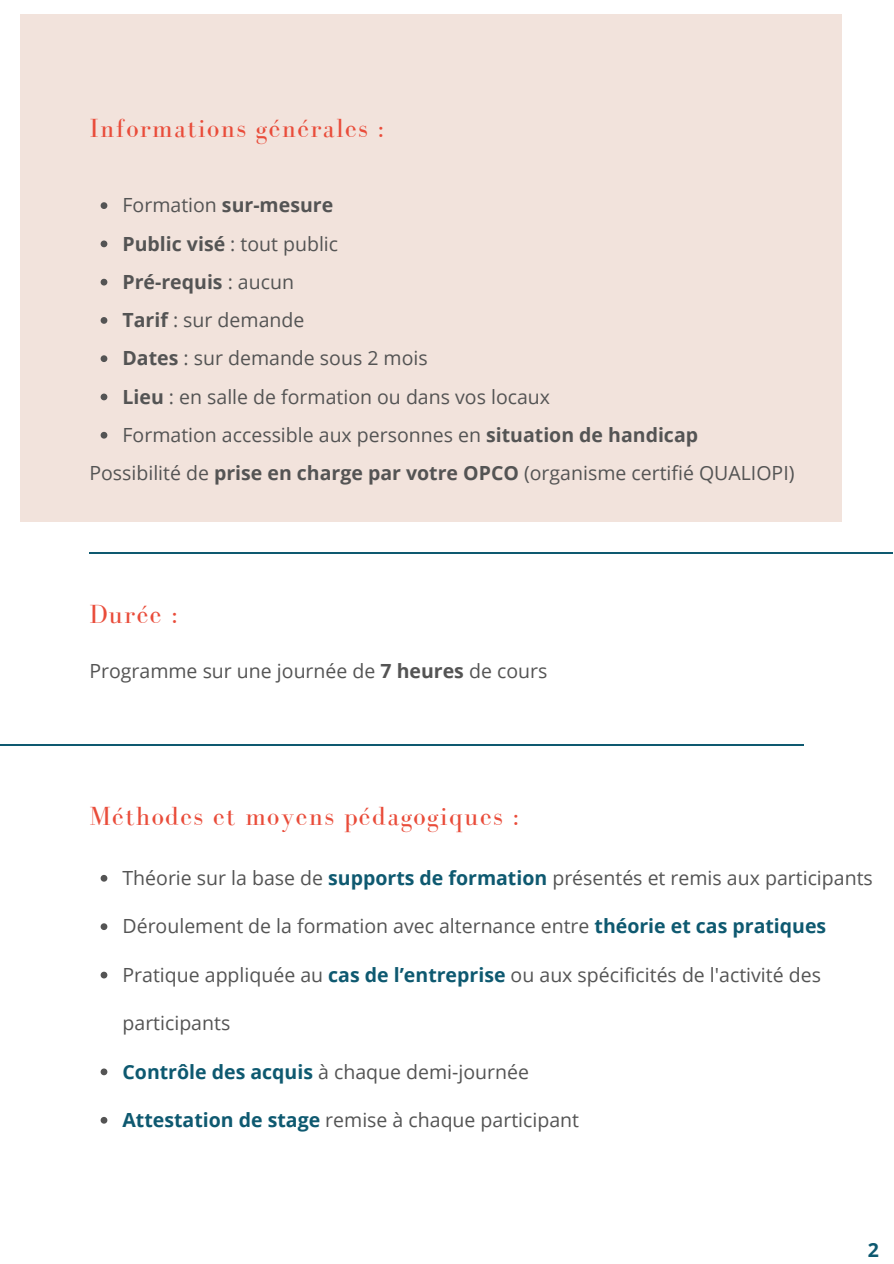
<style>
.page{position:relative;width:894px;height:1264px;background:#fff}
.page>*{position:absolute;margin:0;border:0;box-sizing:border-box;transform-origin:0 0}
.t1{font:27px "Bodoni FLF";letter-spacing:.05em;color:#e94c3a}
.t2{font:19.5px "Open Sans";color:#545454}
.t3{font:700 19.5px "Open Sans";color:#545454}
.t4{font:700 19.5px "Open Sans";color:#0e5970}
.s1{font-weight:400}
.s2{font-weight:700}
.s3{font-weight:700;color:#0e5970}
</style>
<div class="page">
<div style="left:20px;top:14px;width:820px;height:508px;background:#f2e3dc"></div>
<svg style="left:101px;top:202px;width:6px;height:7px"></svg>
<svg style="left:101px;top:240px;width:6px;height:7px"></svg>
<svg style="left:101px;top:279px;width:6px;height:6px"></svg>
<svg style="left:101px;top:317px;width:6px;height:7px"></svg>
<svg style="left:101px;top:355px;width:6px;height:7px"></svg>
<svg style="left:101px;top:393px;width:6px;height:7px"></svg>
<svg style="left:101px;top:432px;width:6px;height:6px"></svg>
<svg style="left:101px;top:875px;width:6px;height:6px"></svg>
<svg style="left:101px;top:923px;width:6px;height:7px"></svg>
<svg style="left:101px;top:971px;width:6px;height:7px"></svg>
<svg style="left:101px;top:1068px;width:6px;height:7px"></svg>
<svg style="left:101px;top:1117px;width:6px;height:6px"></svg>
<hr style="left:0;top:745px;width:803px;height:1px;background:#0e5970">
<hr style="left:89px;top:552px;width:804px;height:1px;background:#0e5970">
<h1 class="t1" style="left:89px;top:114px;width:296px">Informations générales :</h1>
<p class="t3" style="left:122px;top:191px;width:212px"><span class="s1">Formation</span> sur-mesure</p>
<p class="t2" style="left:122px;top:230px;width:217px"><span class="s2">Public visé</span> : tout public</p>
<p class="t3" style="left:122px;top:268px;width:173px">Pré-requis <span class="s1">: aucun</span></p>
<p class="t2" style="left:122px;top:306px;width:183px"><span class="s2">Tarif</span> : sur demande</p>
<p class="t2" style="left:122px;top:344px;width:307px"><span class="s2">Dates</span> : sur demande sous 2 mois</p>
<p class="t2" style="left:122px;top:383px;width:429px"><span class="s2">Lieu</span> : en salle de formation ou dans vos locaux</p>
<p class="t2" style="left:122px;top:421px;width:577px">Formation accessible aux personnes en <span class="s2">situation de handicap</span></p>
<p class="t2" style="left:89px;top:459px;width:706px">Possibilité de <span class="s2">prise en charge par votre OPCO</span> (organisme certifié QUALIOPI)</p>
<p class="t1" style="left:89px;top:599px;width:90px">Durée :</p>
<h1 class="t2" style="left:89px;top:657px;width:459px">Programme sur une journée de <span class="s2">7 heures</span> de cours</h1>
<p class="t1" style="left:89px;top:801px;width:431px">Méthodes et moyens pédagogiques :</p>
<p class="t2" style="left:122px;top:864px;width:751px">Théorie sur la base de <span class="s3">supports de formation</span> présentés et remis aux participants</p>
<h1 class="t2" style="left:122px;top:912px;width:705px">Déroulement de la formation avec alternance entre <span class="s3">théorie et cas pratiques</span></h1>
<p class="t2" style="left:122px;top:961px;width:699px">Pratique appliquée au <span class="s3">cas de l’entreprise</span> ou aux spécificités de l'activité des</p>
<p class="t2" style="left:122px;top:1009px;width:109px">participants</p>
<p class="t2" style="left:122px;top:1057px;width:408px"><span class="s3">Contrôle des acquis</span> à chaque demi-journée</p>
<p class="t2" style="left:122px;top:1106px;width:458px"><span class="s3">Attestation de stage</span> remise à chaque participant</p>
<p class="t4" style="left:867px;top:1236px;width:13px">2</p>
</div>
